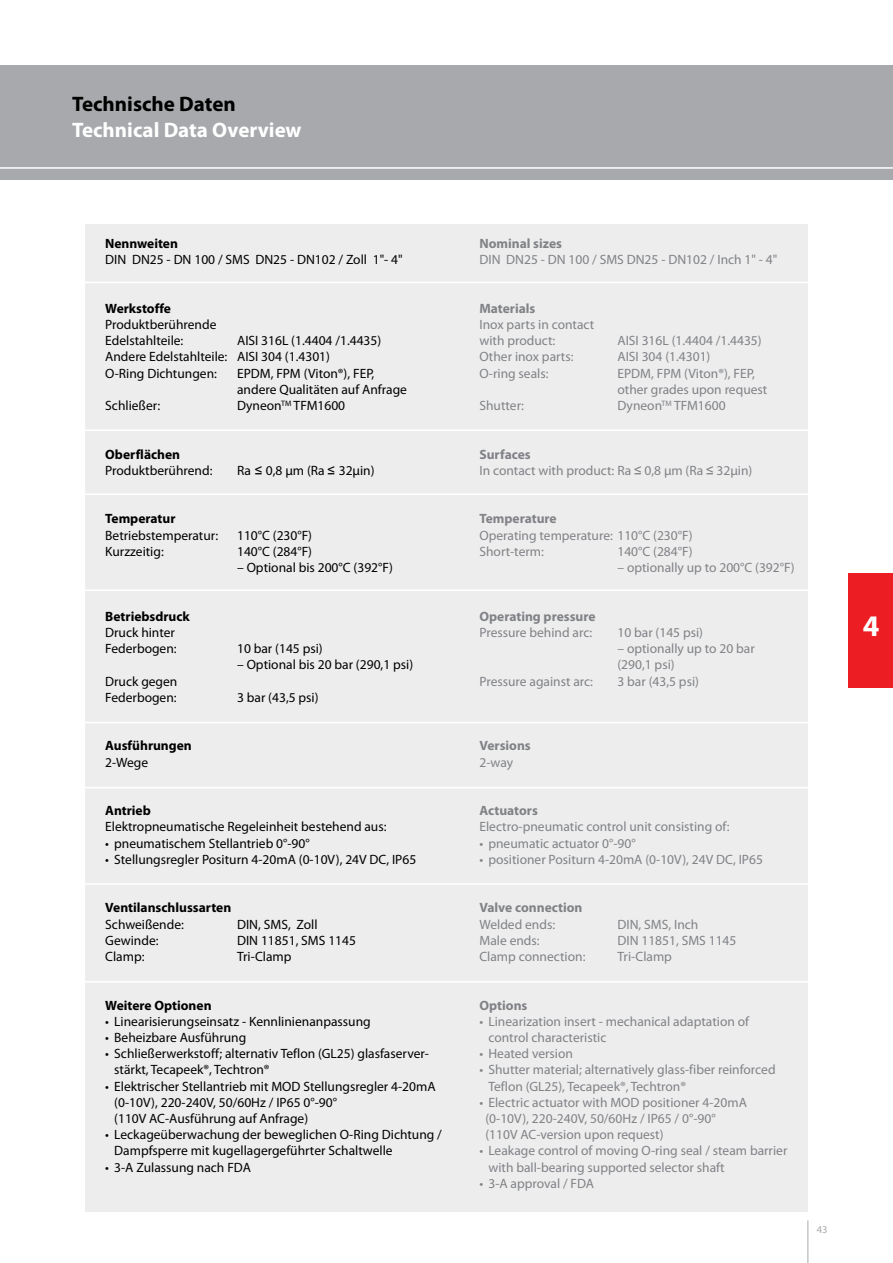
<style>
.page{position:relative;width:893px;height:1263px;background:#fff}
.page>*{position:absolute;margin:0;border:0;box-sizing:border-box;transform-origin:0 0}
.t1{font:700 30px "Myriad Pro";color:#fff}
.t2{font:700 21px "Myriad Pro";color:#fff}
.t3{font:700 21px "Myriad Pro";color:#000}
.t4{font:13.5px/16.2px "Myriad Pro";color:#000}
.t5{font:13.5px/16.2px "Myriad Pro";color:#808285}
.t6{font:700 13.5px "Myriad Pro";color:#000}
.t7{font:700 13.5px "Myriad Pro";color:#808285}
.t8{font:10.5px "Myriad Pro";color:#a7a9ac}
.s1{font-family:"Arial"}
.s2{font-weight:700}
</style>
<div class="page">
<hr style="left:807px;top:1220px;width:1px;height:43px;background:#a7a9ac">
<div style="left:849px;top:573px;width:44px;height:115px;background:#ed1d24"></div>
<div style="left:0;top:65px;width:893px;height:114px;background:#a7a9ac"></div>
<hr style="left:0;top:167px;width:893px;height:2px;background:#fff">
<div style="left:85px;top:224px;width:723px;height:988px;background:#ededee"></div>
<hr style="left:17px;top:429px;width:859px;height:2px;background:#fff">
<hr style="left:17px;top:493px;width:816px;height:2px;background:#fff">
<hr style="left:17px;top:589px;width:816px;height:2px;background:#fff">
<hr style="left:17px;top:722px;width:859px;height:1px;background:#fff">
<hr style="left:22px;top:787px;width:860px;height:1px;background:#fff">
<hr style="left:14px;top:282px;width:859px;height:1px;background:#fff">
<hr style="left:22px;top:883px;width:860px;height:2px;background:#fff">
<hr style="left:16px;top:981px;width:860px;height:1px;background:#fff">
<h2 class="t3" style="left:72px;top:91px;width:165px">Technische Daten</h2>
<h2 class="t2" style="left:72px;top:116px;width:231px">Technical Data Overview</h2>
<p class="t6" style="left:105px;top:235px;width:74px">Nennweiten</p>
<p class="t4" style="left:105px;top:251px;width:299px">DIN DN25 - DN 100 / SMS DN25 - DN102 / Zoll 1"- 4"</p>
<p class="t6" style="left:105px;top:299px;width:67px">Werkstoffe</p>
<p class="t4" style="left:105px;top:316px;width:113px">Produktberührende<br>Edelstahlteile:</p>
<p class="t4" style="left:105px;top:332px;width:278px;text-indent:132px">AISI 316L (1.4404 /1.4435)<br>Andere Edelstahlteile: AISI 304 (1.4301)<br>O-Ring Dichtungen:</p>
<p class="t4" style="left:237px;top:365px;width:171px">EPDM, FPM (Viton®), FEP, andere Qualitäten auf Anfrage</p>
<p class="t4" style="left:105px;top:397px;width:56px">Schließer:</p>
<p class="t4" style="left:237px;top:397px;width:110px">Dyneon<sup>TM</sup> TFM1600</p>
<p class="t6" style="left:105px;top:445px;width:76px">Oberflächen</p>
<p class="t4" style="left:105px;top:462px;width:109px">Produktberührend:</p>
<p class="t4" style="left:237px;top:462px;width:139px">Ra <span class="s1">≤</span> 0,8 µm (Ra <span class="s1">≤</span> 32µin)</p>
<p class="t6" style="left:105px;top:510px;width:72px">Temperatur</p>
<p class="t4" style="left:105px;top:527px;width:114px">Betriebstemperatur:</p>
<p class="t4" style="left:237px;top:527px;width:77px">110°C (230°F)</p>
<p class="t4" style="left:105px;top:543px;width:60px">Kurzzeitig:</p>
<p class="t4" style="left:237px;top:543px;width:77px">140°C (284°F)</p>
<p class="t4" style="left:237px;top:559px;width:157px">– Optional bis 200°C (392°F)</p>
<p class="t6" style="left:105px;top:607px;width:86px">Betriebsdruck</p>
<p class="t4" style="left:105px;top:624px;width:73px">Druck hinter<br>Federbogen:</p>
<p class="t4" style="left:237px;top:640px;width:87px">10 bar (145 psi)</p>
<p class="t4" style="left:237px;top:656px;width:178px">– Optional bis 20 bar (290,1 psi)</p>
<p class="t4" style="left:105px;top:673px;width:74px">Druck gegen<br>Federbogen:</p>
<p class="t4" style="left:237px;top:689px;width:83px">3 bar (43,5 psi)</p>
<p class="t6" style="left:105px;top:737px;width:88px">Ausführungen</p>
<p class="t4" style="left:105px;top:754px;width:44px">2-Wege</p>
<p class="t6" style="left:105px;top:802px;width:47px">Antrieb</p>
<p class="t4" style="left:105px;top:818px;width:283px">Elektropneumatische Regeleinheit bestehend aus:</p>
<p class="t4" style="left:105px;top:835px;width:206px">• pneumatischem Stellantrieb 0°-90°</p>
<p class="t4" style="left:105px;top:851px;width:313px">• Stellungsregler Positurn 4-20mA (0-10V), 24V DC, IP65</p>
<p class="t6" style="left:105px;top:899px;width:128px">Ventilanschlussarten</p>
<p class="t4" style="left:105px;top:916px;width:80px">Schweißende:</p>
<p class="t4" style="left:237px;top:916px;width:82px">DIN, SMS, Zoll</p>
<p class="t4" style="left:105px;top:932px;width:55px">Gewinde:</p>
<p class="t4" style="left:237px;top:932px;width:120px">DIN 11851, SMS 1145</p>
<p class="t4" style="left:105px;top:948px;width:41px">Clamp:</p>
<p class="t4" style="left:237px;top:948px;width:56px">Tri-Clamp</p>
<p class="t6" style="left:105px;top:996px;width:108px">Weitere Optionen</p>
<p class="t4" style="left:105px;top:1013px;width:267px">• Linearisierungseinsatz - Kennlinienanpassung</p>
<p class="t4" style="left:105px;top:1029px;width:143px">• Beheizbare Ausführung</p>
<p class="t4" style="left:114px;top:1045px;width:316px;text-indent:-9px">• Schließerwerkstoff; alternativ Teflon (GL25) glasfaserver&shy;stärkt, Tecapeek®, Techtron®</p>
<p class="t4" style="left:114px;top:1078px;width:323px;text-indent:-9px">• Elektrischer Stellantrieb mit MOD Stellungsregler 4-20mA (0-10V), 220-240V, 50/60Hz / IP65 0°-90°<br>(110V AC-Ausführung auf Anfrage)</p>
<p class="t4" style="left:114px;top:1126px;width:329px;text-indent:-9px">• Leckageüberwachung der beweglichen O-Ring Dichtung /<br>Dampfsperre mit kugellagergeführter Schaltwelle</p>
<p class="t4" style="left:105px;top:1159px;width:147px">• 3-A Zulassung nach FDA</p>
<p class="t7" style="left:479px;top:235px;width:84px">Nominal sizes</p>
<p class="t5" style="left:479px;top:251px;width:299px">DIN DN25 - DN 100 / SMS DN25 - DN102 / Inch 1" - 4"</p>
<p class="t7" style="left:479px;top:299px;width:58px">Materials</p>
<p class="t5" style="left:479px;top:316px;width:116px">Inox parts in contact with product:</p>
<p class="t5" style="left:617px;top:332px;width:146px">AISI 316L (1.4404 /1.4435)</p>
<p class="t5" style="left:479px;top:349px;width:96px">Other inox parts:</p>
<p class="t5" style="left:617px;top:349px;width:94px">AISI 304 (1.4301)</p>
<p class="t5" style="left:479px;top:365px;width:71px">O-ring seals:</p>
<p class="t5" style="left:617px;top:365px;width:151px">EPDM, FPM (Viton®), FEP, other grades upon request</p>
<p class="t5" style="left:479px;top:397px;width:46px">Shutter:</p>
<p class="t5" style="left:617px;top:397px;width:110px">Dyneon<sup>TM</sup> TFM1600</p>
<p class="t5" style="left:479px;top:446px;width:274px"><span class="s2">Surfaces<br></span>In contact with product: Ra <span class="s1">≤</span> 0,8 µm (Ra <span class="s1">≤</span> 32µin)</p>
<p class="t7" style="left:479px;top:510px;width:79px">Temperature</p>
<p class="t5" style="left:479px;top:527px;width:215px">Operating temperature: 110°C (230°F)<br>Short-term:</p>
<p class="t5" style="left:617px;top:543px;width:77px">140°C (284°F)</p>
<p class="t5" style="left:617px;top:559px;width:179px">– optionally up to 200°C (392°F)</p>
<p class="t7" style="left:479px;top:607px;width:118px">Operating pressure</p>
<p class="t5" style="left:479px;top:624px;width:114px">Pressure behind arc:</p>
<p class="t5" style="left:617px;top:624px;width:87px">10 bar (145 psi)</p>
<p class="t5" style="left:617px;top:640px;width:139px">– optionally up to 20 bar (290,1 psi)</p>
<p class="t5" style="left:479px;top:673px;width:115px">Pressure against arc:</p>
<p class="t5" style="left:617px;top:673px;width:83px">3 bar (43,5 psi)</p>
<p class="t7" style="left:479px;top:737px;width:53px">Versions</p>
<p class="t5" style="left:479px;top:754px;width:35px">2-way</p>
<p class="t7" style="left:479px;top:802px;width:60px">Actuators</p>
<p class="t5" style="left:479px;top:818px;width:252px">Electro-pneumatic control unit consisting of:</p>
<p class="t5" style="left:479px;top:835px;width:158px">• pneumatic actuator 0°-90°</p>
<p class="t5" style="left:479px;top:851px;width:285px">• positioner Positurn 4-20mA (0-10V), 24V DC, IP65</p>
<p class="t7" style="left:479px;top:899px;width:105px">Valve connection</p>
<p class="t5" style="left:479px;top:916px;width:77px">Welded ends:</p>
<p class="t5" style="left:617px;top:916px;width:82px">DIN, SMS, Inch</p>
<p class="t5" style="left:479px;top:932px;width:62px">Male ends:</p>
<p class="t5" style="left:617px;top:932px;width:120px">DIN 11851, SMS 1145</p>
<p class="t5" style="left:479px;top:948px;width:108px">Clamp connection:</p>
<p class="t5" style="left:617px;top:948px;width:56px">Tri-Clamp</p>
<p class="t7" style="left:479px;top:996px;width:50px">Options</p>
<p class="t5" style="left:488px;top:1013px;width:262px;text-indent:-9px">• Linearization insert - mechanical adaptation of control characteristic</p>
<p class="t5" style="left:479px;top:1045px;width:95px">• Heated version</p>
<p class="t5" style="left:488px;top:1061px;width:289px;text-indent:-9px">• Shutter material; alternatively glass-fiber reinforced<br>Teflon (GL25), Tecapeek®, Techtron®</p>
<p class="t5" style="left:485px;top:1094px;width:263px;text-indent:-6px">• Electric actuator with MOD positioner 4-20mA (0-10V), 220-240V, 50/60Hz / IP65 / 0°-90° (110V AC-version upon request)</p>
<p class="t5" style="left:488px;top:1142px;width:300px;text-indent:-9px">• Leakage control of moving O-ring seal / steam barrier with ball-bearing supported selector shaft</p>
<p class="t5" style="left:479px;top:1175px;width:116px">• 3-A approval / FDA</p>
<p class="t8" style="left:817px;top:1222px;width:12px">43</p>
<h1 class="t1" style="left:863px;top:606px;width:18px">4</h1>
</div>
